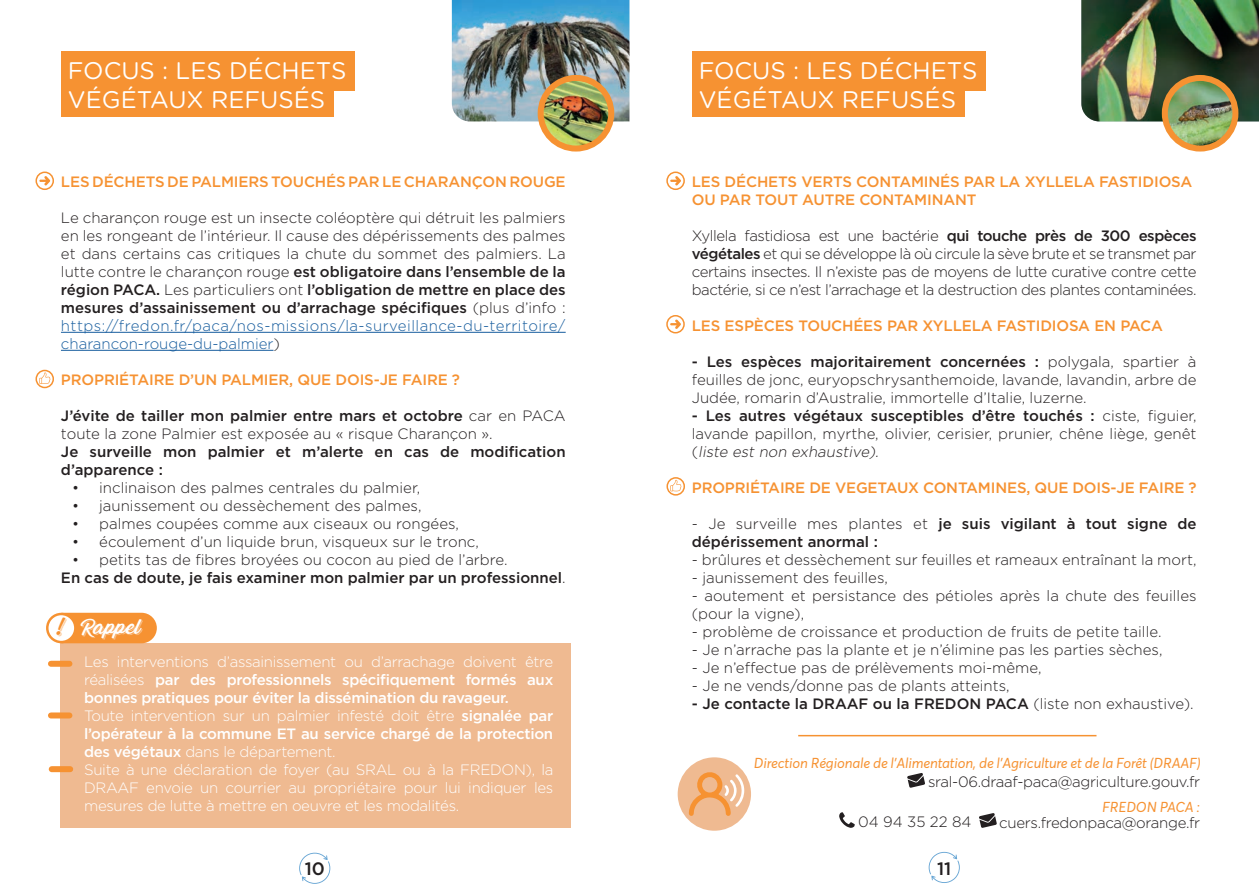
<style>
.page{position:relative;width:1259px;height:893px;background:#fff}
.page>*{position:absolute;margin:0;border:0;box-sizing:border-box;transform-origin:0 0}
.t1{font:24px/28.8px "Gotham Rounded";color:#fff}
.t2{font:22.5px "Grand Aventure Shadow";color:#fff}
.t3{font:500 18px "Gotham";color:#231f20}
.t4{font:300 15px/18px "Gotham";color:#231f20;text-align:justify}
.t5{font:300 15px/18px "Gotham";letter-spacing:-.02em;color:#fff}
.t6{font:500 15px/18px "Gotham";color:#231f20}
.t7{font:500 15px/18px "Gotham";letter-spacing:-.01em;color:#f69232}
.t8{font:300 15px "Gotham";letter-spacing:-.02em;color:#231f20}
.t9{font:italic 14.25px "Averta";letter-spacing:-.01em;color:#f69232}
.s1{font-weight:500}
.s2{color:#175d9e}
.s3{font-weight:300}
.s4{font-size:26.4px;color:#f69232}
.s5{font-style:italic}
</style>
<div class="page">
<div style="left:61px;top:51px;width:293px;height:40px;background:#f69232"></div>
<div style="left:692px;top:51px;width:293px;height:40px;background:#f69232"></div>
<div style="left:61px;top:77px;width:272px;height:40px;background:#f69232"></div>
<div style="left:692px;top:77px;width:272px;height:40px;background:#f69232"></div>
<hr style="left:61px;top:332px;width:505px;height:1px;background:#175d9e">
<hr style="left:61px;top:350px;width:212px;height:1px;background:#175d9e">
<div style="left:60px;top:643px;width:510px;height:185px;background:#efba91"></div>
<div style="left:65px;top:613px;width:92px;height:30px;background:#f69232"></div>
<div style="left:47px;top:614px;width:28px;height:28px;background:#fff;border-radius:50%"></div>
<div style="left:46px;top:613px;width:31px;height:30px;border:2px solid #f69232;border-radius:50%"></div>
<div style="left:51px;top:661px;width:18px;height:6px;background:#f69232"></div>
<div style="left:51px;top:712px;width:18px;height:6px;background:#f69232"></div>
<div style="left:52px;top:766px;width:18px;height:6px;background:#f69232"></div>
<div style="left:35px;top:172px;width:19px;height:18px;border:2px solid #f69232;border-radius:50%"></div>
<svg style="left:39px;top:176px;width:11px;height:10px"></svg>
<div style="left:666px;top:172px;width:19px;height:18px;border:2px solid #f69232;border-radius:50%"></div>
<svg style="left:670px;top:176px;width:11px;height:10px"></svg>
<div style="left:666px;top:315px;width:19px;height:18px;border:2px solid #f69232;border-radius:50%"></div>
<svg style="left:670px;top:319px;width:11px;height:10px"></svg>
<img style="left:452px;top:0;width:177px;height:121px">
<img style="left:1081px;top:0;width:178px;height:121px">
<div style="left:35px;top:370px;width:19px;height:18px;border:2px solid #f69232;border-radius:50%"></div>
<svg style="left:39px;top:372px;width:11px;height:12px"></svg>
<svg style="left:839px;top:812px;width:15px;height:16px"></svg>
<svg style="left:907px;top:773px;width:18px;height:15px"></svg>
<svg style="left:979px;top:813px;width:17px;height:15px"></svg>
<div style="left:666px;top:477px;width:19px;height:19px;border:2px solid #f69232;border-radius:50%"></div>
<svg style="left:670px;top:480px;width:11px;height:11px"></svg>
<svg style="left:299px;top:853px;width:31px;height:31px"></svg>
<svg style="left:928px;top:852px;width:32px;height:31px"></svg>
<img style="left:540px;top:78px;width:71px;height:71px;border-radius:35px">
<div style="left:537px;top:75px;width:77px;height:77px;border:6px solid #f69232;border-radius:50%"></div>
<img style="left:1164px;top:80px;width:71px;height:67px">
<div style="left:1161px;top:75px;width:77px;height:77px;border:6px solid #f69232;border-radius:50%"></div>
<div style="left:677px;top:757px;width:74px;height:74px;background:#efba91;border-radius:50%"></div>
<hr style="left:798px;top:735px;width:298px;height:1px;background:#f69232">
<svg style="left:688px;top:771px;width:56px;height:45px"></svg>
<h1 class="t1" style="left:68px;top:55px;width:280px">FOCUS : LES DÉCHETS<br>VÉGÉTAUX REFUSÉS</h1>
<h1 class="t1" style="left:699px;top:55px;width:280px">FOCUS : LES DÉCHETS<br>VÉGÉTAUX REFUSÉS</h1>
<p class="t7" style="left:61px;top:172px;width:506px">LES DÉCHETS DE PALMIERS TOUCHÉS PAR LE CHARANÇON ROUGE</p>
<p class="t4" style="left:61px;top:208px;width:506px">Le charançon rouge est un insecte coléoptère qui détruit les palmiers en les rongeant de l’intérieur. Il cause des dépérissements des palmes et dans certains cas critiques la chute du sommet des palmiers. La lutte contre le charançon rouge <span class="s1">est obligatoire dans l’ensemble de la région PACA.</span> Les particuliers ont <span class="s1">l’obligation de mettre en place des mesures d’assainissement ou d’arrachage spécifiques</span> (plus d’info : <span class="s2">https://fredon.fr/paca/nos-missions/la-surveillance-du-territoire/ charancon-rouge-du-palmier</span>)</p>
<p class="t7" style="left:61px;top:370px;width:400px">PROPRIÉTAIRE D’UN PALMIER, QUE DOIS-JE FAIRE ?</p>
<p class="t4" style="left:61px;top:406px;width:506px"><span class="s1">J’évite de tailler mon palmier entre mars et octobre</span> car en PACA toute la zone Palmier est exposée au « risque Charançon ».</p>
<p class="t6" style="left:61px;top:442px;width:506px">Je surveille mon palmier et m’alerte en cas de modification d’apparence :</p>
<p class="t4" style="left:72px;top:478px;width:349px">• inclinaison des palmes centrales du palmier,</p>
<p class="t4" style="left:72px;top:496px;width:351px">• jaunissement ou dessèchement des palmes,</p>
<p class="t4" style="left:72px;top:514px;width:388px">• palmes coupées comme aux ciseaux ou rongées,</p>
<p class="t4" style="left:72px;top:532px;width:408px">• écoulement d’un liquide brun, visqueux sur le tronc,</p>
<p class="t6" style="left:61px;top:550px;width:506px;text-indent:11px"><span class="s3">• petits tas de fibres broyées ou cocon au pied de l’arbre.<br></span>En cas de doute, je fais examiner mon palmier par un professionnel<span class="s3">.</span></p>
<h2 class="t2" style="left:55px;top:613px;width:87px"><span class="s4">!</span> Rappel</h2>
<p class="t5" style="left:84px;top:652px;width:471px">Les interventions d’assainissement ou d’arrachage doivent être réalisées <span class="s1">par des professionnels spécifiquement formés aux bonnes pratiques pour éviter la dissémination du ravageur.<br></span>Toute intervention sur un palmier infesté doit être <span class="s1">signalée par l’opérateur à la commune ET au service chargé de la protection des végétaux</span> dans le département.<br>Suite à une déclaration de foyer (au SRAL ou à la FREDON), la DRAAF envoie un courrier au propriétaire pour lui indiquer les mesures de lutte à mettre en oeuvre et les modalités.</p>
<p class="t7" style="left:692px;top:172px;width:502px">LES DÉCHETS VERTS CONTAMINÉS PAR LA XYLLELA FASTIDIOSA<br>OU PAR TOUT AUTRE CONTAMINANT</p>
<p class="t4" style="left:692px;top:226px;width:506px">Xyllela fastidiosa est une bactérie <span class="s1">qui touche près de 300 espèces végétales</span> et qui se développe là où circule la sève brute et se transmet par certains insectes. Il n’existe pas de moyens de lutte curative contre cette bactérie, si ce n’est l’arrachage et la destruction des plantes contaminées.</p>
<p class="t7" style="left:692px;top:316px;width:473px">LES ESPÈCES TOUCHÉES PAR XYLLELA FASTIDIOSA EN PACA</p>
<p class="t4" style="left:692px;top:352px;width:506px"><span class="s1">- Les espèces majoritairement concernées :</span> polygala, spartier à feuilles de jonc, euryopschrysanthemoide, lavande, lavandin, arbre de Judée, romarin d’Australie, immortelle d’Italie, luzerne.</p>
<p class="t4" style="left:692px;top:406px;width:506px"><span class="s1">- Les autres végétaux susceptibles d’être touchés :</span> ciste, figuier, lavande papillon, myrthe, olivier, cerisier, prunier, chêne liège, genêt ( <span class="s5">liste est non exhaustive).</span></p>
<p class="t7" style="left:692px;top:478px;width:506px">PROPRIÉTAIRE DE VEGETAUX CONTAMINES, QUE DOIS-JE FAIRE ?</p>
<p class="t6" style="left:692px;top:514px;width:506px"><span class="s3">- Je surveille mes plantes et</span> je suis vigilant à tout signe de dépérissement anormal :</p>
<p class="t4" style="left:692px;top:550px;width:506px">- brûlures et dessèchement sur feuilles et rameaux entraînant la mort,</p>
<p class="t4" style="left:692px;top:568px;width:198px">- jaunissement des feuilles,</p>
<p class="t4" style="left:692px;top:586px;width:506px">- aoutement et persistance des pétioles après la chute des feuilles (pour la vigne),</p>
<p class="t4" style="left:692px;top:622px;width:471px">- problème de croissance et production de fruits de petite taille.</p>
<p class="t4" style="left:692px;top:640px;width:472px">- Je n’arrache pas la plante et je n’élimine pas les parties sèches,</p>
<p class="t4" style="left:692px;top:658px;width:351px">- Je n’effectue pas de prélèvements moi-même,</p>
<p class="t4" style="left:692px;top:676px;width:319px">- Je ne vends/donne pas de plants atteints,</p>
<p class="t6" style="left:692px;top:694px;width:503px">- Je contacte la DRAAF ou la FREDON PACA <span class="s3">(liste non exhaustive).</span></p>
<p class="t9" style="left:754px;top:754px;width:448px">Direction Régionale de l’Alimentation, de l’Agriculture et de la Forêt (DRAAF)</p>
<p class="t9" style="left:1102px;top:798px;width:99px">FREDON PACA :</p>
<p class="t4" style="left:858px;top:812px;width:115px">04 94 35 22 84</p>
<p class="t8" style="left:928px;top:772px;width:273px">sral-06.draaf-paca@agriculture.gouv.fr</p>
<p class="t8" style="left:999px;top:813px;width:202px">cuers.fredonpaca@orange.fr</p>
<p class="t3" style="left:305px;top:857px;width:22px">10</p>
<p class="t3" style="left:937px;top:857px;width:16px">11</p>
</div>
